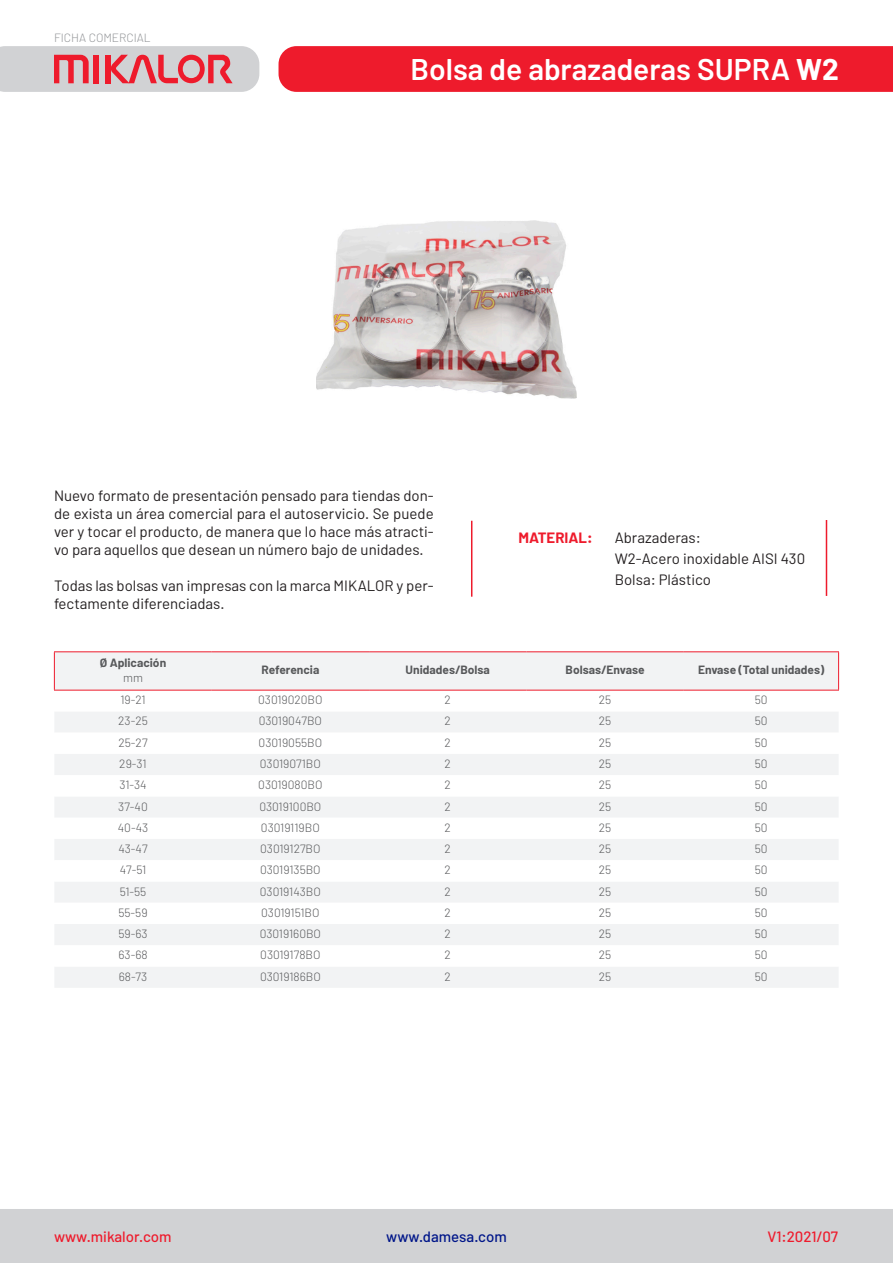
<style>
.page{position:relative;width:893px;height:1263px;background:#fff}
.page>*{position:absolute;margin:0;border:0;box-sizing:border-box;transform-origin:0 0}
.t1{font:600 30px "Barlow";color:#fff}
.t2{font:15px/18px "Barlow";color:#231f20;text-align:justify}
.t3{font:500 15px "Barlow";color:#ee1b2c}
.t4{font:500 15px "Barlow";color:#001689}
.t5{font:700 15px "Barlow";color:#ee1b2c}
.t6{font:300 12px "Barlow";color:#57585a}
.t7{font:700 12px "Barlow";color:#57585a}
.t8{font:300 12px "Barlow";color:#939598}
.s1{font-weight:700}
</style>
<div class="page">
<div style="left:0;top:1209px;width:893px;height:54px;background:#d1d2d4"></div>
<div style="left:279px;top:46px;width:614px;height:46px;background:#ee1b2c"></div>
<svg style="left:0;top:46px;width:259px;height:46px;background:#d7aeb3"></svg>
<hr style="left:471px;top:521px;width:1px;height:76px;background:#ee1b2c">
<hr style="left:826px;top:520px;width:1px;height:76px;background:#ee1b2c">
<div style="left:55px;top:652px;width:783px;height:336px;background:#f2f3f4"></div>
<svg style="left:55px;top:691px;width:783px;height:275px"></svg>
<hr style="left:54px;top:651px;width:158px;height:1px;background:#ee1b2c">
<hr style="left:54px;top:652px;width:1px;height:38px;background:#ee1b2c">
<hr style="left:212px;top:651px;width:157px;height:1px;background:#ee1b2c">
<hr style="left:369px;top:651px;width:157px;height:1px;background:#ee1b2c">
<hr style="left:526px;top:651px;width:158px;height:1px;background:#ee1b2c">
<hr style="left:684px;top:651px;width:155px;height:1px;background:#ee1b2c">
<hr style="left:838px;top:652px;width:1px;height:38px;background:#ee1b2c">
<hr style="left:54px;top:690px;width:158px;height:1px;background:#ee1b2c">
<hr style="left:212px;top:690px;width:157px;height:1px;background:#ee1b2c">
<hr style="left:369px;top:690px;width:157px;height:1px;background:#ee1b2c">
<hr style="left:526px;top:690px;width:158px;height:1px;background:#ee1b2c">
<hr style="left:684px;top:690px;width:155px;height:1px;background:#ee1b2c">
<img style="left:316px;top:220px;width:261px;height:179px">
<p class="t8" style="left:54px;top:30px;width:98px">FICHA COMERCIAL</p>
<p class="t1" style="left:410px;top:50px;width:430px">Bolsa de abrazaderas SUPRA <span class="s1">W2</span></p>
<p class="t2" style="left:54px;top:486px;width:381px">Nuevo formato de presentación pensado para tiendas don&shy;de exista un área comercial para el autoservicio. Se puede ver y tocar el producto, de manera que lo hace más atracti&shy;vo para aquellos que desean un número bajo de unidades.</p>
<p class="t2" style="left:54px;top:576px;width:381px">Todas las bolsas van impresas con la marca MIKALOR y per&shy;fectamente diferenciadas.</p>
<p class="t5" style="left:518px;top:528px;width:76px">MATERIAL:</p>
<p class="t2" style="left:615px;top:528px;width:88px">Abrazaderas:</p>
<p class="t2" style="left:615px;top:549px;width:192px">W2-Acero inoxidable AISI 430</p>
<p class="t2" style="left:615px;top:570px;width:98px">Bolsa: Plástico</p>
<p class="t7" style="left:100px;top:655px;width:68px">Ø Aplicación</p>
<p class="t6" style="left:123px;top:670px;width:21px">mm</p>
<p class="t7" style="left:261px;top:663px;width:60px">Referencia</p>
<p class="t7" style="left:406px;top:663px;width:86px">Unidades/Bolsa</p>
<p class="t7" style="left:566px;top:663px;width:81px">Bolsas/Envase</p>
<p class="t7" style="left:698px;top:663px;width:128px">Envase (Total unidades)</p>
<p class="t6" style="left:120px;top:692px;width:27px">19-21</p>
<p class="t6" style="left:258px;top:692px;width:66px">03019020BO</p>
<p class="t6" style="left:445px;top:692px;width:8px">2</p>
<p class="t6" style="left:599px;top:692px;width:14px">25</p>
<p class="t6" style="left:755px;top:692px;width:14px">50</p>
<p class="t6" style="left:118px;top:714px;width:31px">23-25</p>
<p class="t6" style="left:259px;top:714px;width:65px">03019047BO</p>
<p class="t6" style="left:445px;top:714px;width:8px">2</p>
<p class="t6" style="left:599px;top:714px;width:14px">25</p>
<p class="t6" style="left:755px;top:714px;width:14px">50</p>
<p class="t6" style="left:118px;top:735px;width:31px">25-27</p>
<p class="t6" style="left:259px;top:735px;width:65px">03019055BO</p>
<p class="t6" style="left:445px;top:735px;width:8px">2</p>
<p class="t6" style="left:599px;top:735px;width:14px">25</p>
<p class="t6" style="left:755px;top:735px;width:14px">50</p>
<p class="t6" style="left:119px;top:756px;width:29px">29-31</p>
<p class="t6" style="left:260px;top:756px;width:63px">03019071BO</p>
<p class="t6" style="left:445px;top:756px;width:8px">2</p>
<p class="t6" style="left:599px;top:756px;width:14px">25</p>
<p class="t6" style="left:755px;top:756px;width:14px">50</p>
<p class="t6" style="left:119px;top:777px;width:29px">31-34</p>
<p class="t6" style="left:258px;top:777px;width:66px">03019080BO</p>
<p class="t6" style="left:445px;top:777px;width:8px">2</p>
<p class="t6" style="left:599px;top:777px;width:14px">25</p>
<p class="t6" style="left:755px;top:777px;width:14px">50</p>
<p class="t6" style="left:118px;top:799px;width:31px">37-40</p>
<p class="t6" style="left:259px;top:799px;width:64px">03019100BO</p>
<p class="t6" style="left:445px;top:799px;width:8px">2</p>
<p class="t6" style="left:599px;top:799px;width:14px">25</p>
<p class="t6" style="left:755px;top:799px;width:14px">50</p>
<p class="t6" style="left:118px;top:820px;width:32px">40-43</p>
<p class="t6" style="left:261px;top:820px;width:60px">03019119BO</p>
<p class="t6" style="left:445px;top:820px;width:8px">2</p>
<p class="t6" style="left:599px;top:820px;width:14px">25</p>
<p class="t6" style="left:755px;top:820px;width:14px">50</p>
<p class="t6" style="left:118px;top:841px;width:31px">43-47</p>
<p class="t6" style="left:260px;top:841px;width:62px">03019127BO</p>
<p class="t6" style="left:445px;top:841px;width:8px">2</p>
<p class="t6" style="left:599px;top:841px;width:14px">25</p>
<p class="t6" style="left:755px;top:841px;width:14px">50</p>
<p class="t6" style="left:120px;top:862px;width:28px">47-51</p>
<p class="t6" style="left:260px;top:862px;width:62px">03019135BO</p>
<p class="t6" style="left:445px;top:862px;width:8px">2</p>
<p class="t6" style="left:599px;top:862px;width:14px">25</p>
<p class="t6" style="left:755px;top:862px;width:14px">50</p>
<p class="t6" style="left:120px;top:884px;width:28px">51-55</p>
<p class="t6" style="left:260px;top:884px;width:63px">03019143BO</p>
<p class="t6" style="left:445px;top:884px;width:8px">2</p>
<p class="t6" style="left:599px;top:884px;width:14px">25</p>
<p class="t6" style="left:755px;top:884px;width:14px">50</p>
<p class="t6" style="left:118px;top:905px;width:31px">55-59</p>
<p class="t6" style="left:261px;top:905px;width:60px">03019151BO</p>
<p class="t6" style="left:445px;top:905px;width:8px">2</p>
<p class="t6" style="left:599px;top:905px;width:14px">25</p>
<p class="t6" style="left:755px;top:905px;width:14px">50</p>
<p class="t6" style="left:118px;top:926px;width:31px">59-63</p>
<p class="t6" style="left:260px;top:926px;width:63px">03019160BO</p>
<p class="t6" style="left:445px;top:926px;width:8px">2</p>
<p class="t6" style="left:599px;top:926px;width:14px">25</p>
<p class="t6" style="left:755px;top:926px;width:14px">50</p>
<p class="t6" style="left:118px;top:947px;width:31px">63-68</p>
<p class="t6" style="left:260px;top:947px;width:62px">03019178BO</p>
<p class="t6" style="left:445px;top:947px;width:8px">2</p>
<p class="t6" style="left:599px;top:947px;width:14px">25</p>
<p class="t6" style="left:755px;top:947px;width:14px">50</p>
<p class="t6" style="left:119px;top:969px;width:30px">68-73</p>
<p class="t6" style="left:260px;top:969px;width:62px">03019186BO</p>
<p class="t6" style="left:445px;top:969px;width:8px">2</p>
<p class="t6" style="left:599px;top:969px;width:14px">25</p>
<p class="t6" style="left:755px;top:969px;width:14px">50</p>
<p class="t3" style="left:54px;top:1228px;width:119px">www.mikalor.com</p>
<p class="t4" style="left:386px;top:1228px;width:122px">www.damesa.com</p>
<p class="t3" style="left:767px;top:1228px;width:72px">V1:2021/07</p>
</div>
